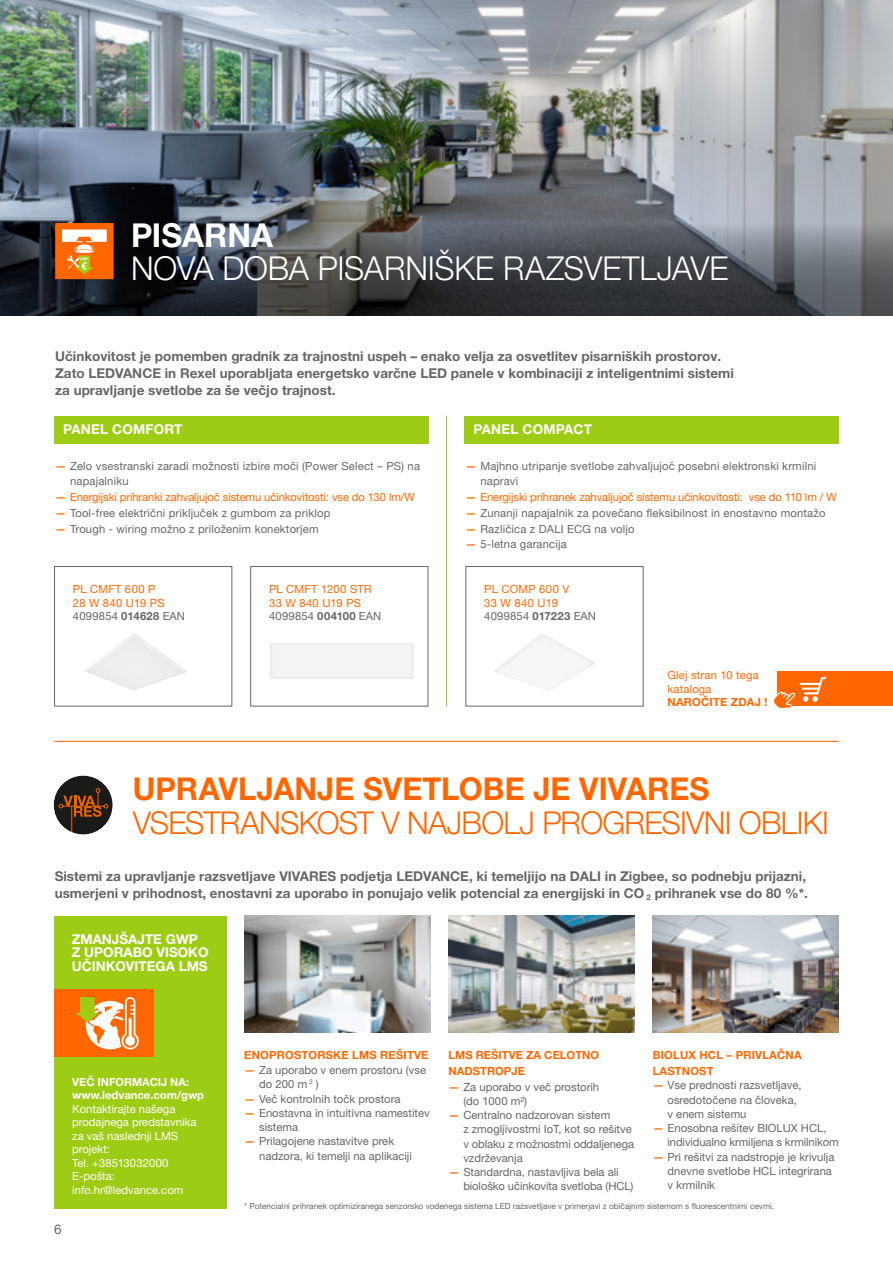
<style>
.page{position:relative;width:893px;height:1263px;background:#fff}
.page>*{position:absolute;margin:0;border:0;box-sizing:border-box;transform-origin:0 0}
.t1{font:300 33px "Helvetica Neue LT Pro";letter-spacing:-.005em;color:#fff}
.t2{font:700 33px "Helvetica Neue LT Pro";color:#fff}
.t3{font:300 31.5px "Helvetica Neue LT Pro";letter-spacing:-.025em;color:#f60}
.t4{font:700 31.5px "Helvetica Neue LT Pro";color:#f60}
.t5{font:700 13.5px/17px "Helvetica Neue LT Pro";color:#666}
.t6{font:700 13.5px/13.5px "Helvetica Neue LT Pro";color:#fff}
.t7{font:13.5px "Helvetica Neue LT Pro";color:#666}
.t8{font:11.25px/14.2px "Helvetica Neue LT Pro";color:#666}
.t9{font:11.25px "Helvetica Neue LT Pro";letter-spacing:-.01em;color:#f60}
.t10{font:11.25px/13.5px "Helvetica Neue LT Pro";color:#fff}
.t11{font:11.25px/13.5px "Helvetica Neue LT Pro";letter-spacing:.015em;color:#f60}
.t12{font:700 11.25px/16.5px "Helvetica Neue LT Pro";letter-spacing:.015em;color:#f60}
.t13{font:700 11.25px/13.5px "Helvetica Neue LT Pro";color:#fff}
.t14{font:11.25px/13.5px "Helvetica Neue LT Pro";letter-spacing:.02em;color:#f60}
.t15{font:8.25px "Helvetica Neue LT Pro";color:#666}
.s1{font-weight:500;color:#f60}
.s2{font-weight:500}
.s3{color:#666}
.s4{font-weight:700;color:#666}
</style>
<div class="page">
<img style="left:244px;top:916px;width:186px;height:116px">
<img style="left:448px;top:916px;width:187px;height:116px">
<img style="left:653px;top:916px;width:186px;height:116px">
<img style="left:0;top:0;width:893px;height:223px">
<div style="left:54px;top:916px;width:172px;height:293px;background:#9ecc14"></div>
<svg style="left:0;top:223px;width:893px;height:93px;background:#404449"></svg>
<div style="left:54px;top:416px;width:374px;height:27px;background:#9ecc14"></div>
<div style="left:464px;top:416px;width:375px;height:27px;background:#9ecc14"></div>
<div style="left:54px;top:566px;width:178px;height:140px;border:1px solid #666"></div>
<div style="left:250px;top:566px;width:178px;height:140px;border:1px solid #666"></div>
<div style="left:465px;top:566px;width:179px;height:140px;border:1px solid #666"></div>
<hr style="left:446px;top:416px;width:1px;height:290px;background:#9ecc14">
<hr style="left:54px;top:741px;width:785px;height:1px;background:#f60">
<div style="left:55px;top:223px;width:59px;height:56px;background:#f60"></div>
<svg style="left:62px;top:229px;width:45px;height:45px"></svg>
<div style="left:54px;top:775px;width:59px;height:59px;background:#1a1a18;border-radius:50%"></div>
<svg style="left:59px;top:788px;width:49px;height:44px"></svg>
<div style="left:777px;top:671px;width:116px;height:35px;background:#f60"></div>
<svg style="left:773px;top:676px;width:53px;height:33px"></svg>
<div style="left:54px;top:989px;width:100px;height:68px;background:#f60"></div>
<svg style="left:75px;top:997px;width:64px;height:52px"></svg>
<h1 class="t2" style="left:131px;top:214px;width:144px">PISARNA</h1>
<h1 class="t1" style="left:131px;top:248px;width:599px">NOVA DOBA PISARNIŠKE RAZSVETLJAVE</h1>
<p class="t5" style="left:55px;top:347px;width:680px">Učinkovitost je pomemben gradnik za trajnostni uspeh – enako velja za osvetlitev pisarniških prostorov.<br>Zato LEDVANCE in Rexel uporabljata energetsko varčne LED panele v kombinaciji z inteligentnimi sistemi za upravljanje svetlobe za še večjo trajnost.</p>
<p class="t6" style="left:63px;top:422px;width:121px">PANEL COMFORT</p>
<p class="t6" style="left:474px;top:422px;width:120px">PANEL COMPACT</p>
<p class="t8" style="left:70px;top:457px;width:352px;line-height:15.8px;text-indent:-15px"><span class="s1">—</span> Zelo vsestranski zaradi možnosti izbire moči (Power Select – PS) na napajalniku</p>
<p class="t9" style="left:55px;top:490px;width:361px"><span class="s2">—</span> Energijski prihranki zahvaljujoč sistemu učinkovitosti: vse do 130 lm/W</p>
<p class="t8" style="left:55px;top:505px;width:277px"><span class="s1">—</span> Tool-free električni priključek z gumbom za priklop</p>
<p class="t8" style="left:55px;top:521px;width:265px"><span class="s1">—</span> Trough - wiring možno z priloženim konektorjem</p>
<p class="t8" style="left:480px;top:457px;width:337px;line-height:15.8px;text-indent:-15px"><span class="s1">—</span> Majhno utripanje svetlobe zahvaljujoč posebni elektronski krmilni napravi</p>
<p class="t9" style="left:465px;top:490px;width:373px"><span class="s2">—</span> Energijski prihranek zahvaljujoč sistemu učinkovitosti: vse do 110 lm / W</p>
<p class="t8" style="left:465px;top:505px;width:361px"><span class="s1">—</span> Zunanji napajalnik za povečano fleksibilnost in enostavno montažo</p>
<p class="t8" style="left:465px;top:521px;width:171px"><span class="s1">—</span> Različica z DALI ECG na voljo</p>
<p class="t8" style="left:465px;top:537px;width:103px"><span class="s1">—</span> 5-letna garancija</p>
<p class="t11" style="left:73px;top:582px;width:113px">PL CMFT 600 P<br>28 W 840 U19 PS<br><span class="s3">4099854</span> <span class="s4">014628</span> <span class="s3">EAN</span></p>
<p class="t11" style="left:269px;top:582px;width:114px">PL CMFT 1200 STR<br>33 W 840 U19 PS<br><span class="s3">4099854</span> <span class="s4">004100</span> <span class="s3">EAN</span></p>
<p class="t14" style="left:484px;top:582px;width:113px">PL COMP 600 V<br>33 W 840 U19<br><span class="s3">4099854</span> <span class="s4">017223</span> <span class="s3">EAN</span></p>
<p class="t11" style="left:667px;top:668px;width:93px">Glej stran 10 tega kataloga</p>
<p class="t12" style="left:667px;top:694px;width:102px">NAROČITE ZDAJ !</p>
<h2 class="t4" style="left:133px;top:769px;width:578px">UPRAVLJANJE SVETLOBE JE VIVARES</h2>
<h2 class="t3" style="left:133px;top:803px;width:698px">VSESTRANSKOST V NAJBOLJ PROGRESIVNI OBLIKI</h2>
<p class="t5" style="left:55px;top:867px;width:755px">Sistemi za upravljanje razsvetljave VIVARES podjetja LEDVANCE, ki temeljijo na DALI in Zigbee, so podnebju prijazni, usmerjeni v prihodnost, enostavni za uporabo in ponujajo velik potencial za energijski in CO <sub>2</sub> prihranek vse do 80 %*.</p>
<p class="t6" style="left:72px;top:932px;width:138px">ZMANJŠAJTE GWP<br>Z UPORABO VISOKO<br>UČINKOVITEGA LMS</p>
<p class="t13" style="left:72px;top:1074px;width:133px">VEČ INFORMACIJ NA: www.ledvance.com/gwp</p>
<p class="t10" style="left:72px;top:1101px;width:126px">Kontaktirajte našega prodajnega predstavnika za vaš naslednji LMS projekt:<br>Tel. +38513032000<br>E-pošta: info.hr@ledvance.com</p>
<p class="t7" style="left:54px;top:1221px;width:9px">6</p>
<p class="t12" style="left:244px;top:1046px;width:186px">ENOPROSTORSKE LMS REŠITVE</p>
<p class="t8" style="left:259px;top:1063px;width:168px;text-indent:-15px"><span class="s1">—</span> Za uporabo v enem prostoru (vse do 200 m <sup>2</sup> )</p>
<p class="t8" style="left:244px;top:1091px;width:158px"><span class="s1">—</span> Več kontrolnih točk prostora</p>
<p class="t8" style="left:259px;top:1105px;width:172px;text-indent:-15px"><span class="s1">—</span> Enostavna in intuitivna namestitev sistema</p>
<p class="t8" style="left:259px;top:1134px;width:154px;text-indent:-15px"><span class="s1">—</span> Prilagojene nastavitve prek nadzora, ki temelji na aplikaciji</p>
<p class="t12" style="left:448px;top:1046px;width:152px">LMS REŠITVE ZA CELOTNO<br>NADSTROPJE</p>
<p class="t8" style="left:463px;top:1079px;width:137px;text-indent:-15px"><span class="s1">—</span> Za uporabo v več prostorih (do 1000 m²)</p>
<p class="t8" style="left:463px;top:1108px;width:172px;text-indent:-15px"><span class="s1">—</span> Centralno nadzorovan sistem<br>z zmogljivostmi IoT, kot so rešitve v oblaku z možnostmi oddaljenega vzdrževanja</p>
<p class="t8" style="left:463px;top:1165px;width:172px;text-indent:-15px"><span class="s1">—</span> Standardna, nastavljiva bela ali biološko učinkovita svetloba (HCL)</p>
<p class="t12" style="left:653px;top:1046px;width:151px">BIOLUX HCL – PRIVLAČNA<br>LASTNOST</p>
<p class="t8" style="left:667px;top:1078px;width:135px;text-indent:-15px"><span class="s1">—</span> Vse prednosti razsvetljave, osredotočene na človeka, v enem sistemu</p>
<p class="t8" style="left:667px;top:1121px;width:173px;text-indent:-15px"><span class="s1">—</span> Enosobna rešitev BIOLUX HCL, individualno krmiljena s krmilnikom</p>
<p class="t8" style="left:667px;top:1149px;width:168px;text-indent:-15px"><span class="s1">—</span> Pri rešitvi za nadstropje je krivulja dnevne svetlobe HCL integrirana v krmilnik</p>
<p class="t15" style="left:244px;top:1201px;width:531px">* Potencialni prihranek optimiziranega senzorsko vodenega sistema LED razsvetljave v primerjavi z običajnim sistemom s fluorescentnimi cevmi.</p>
</div>
